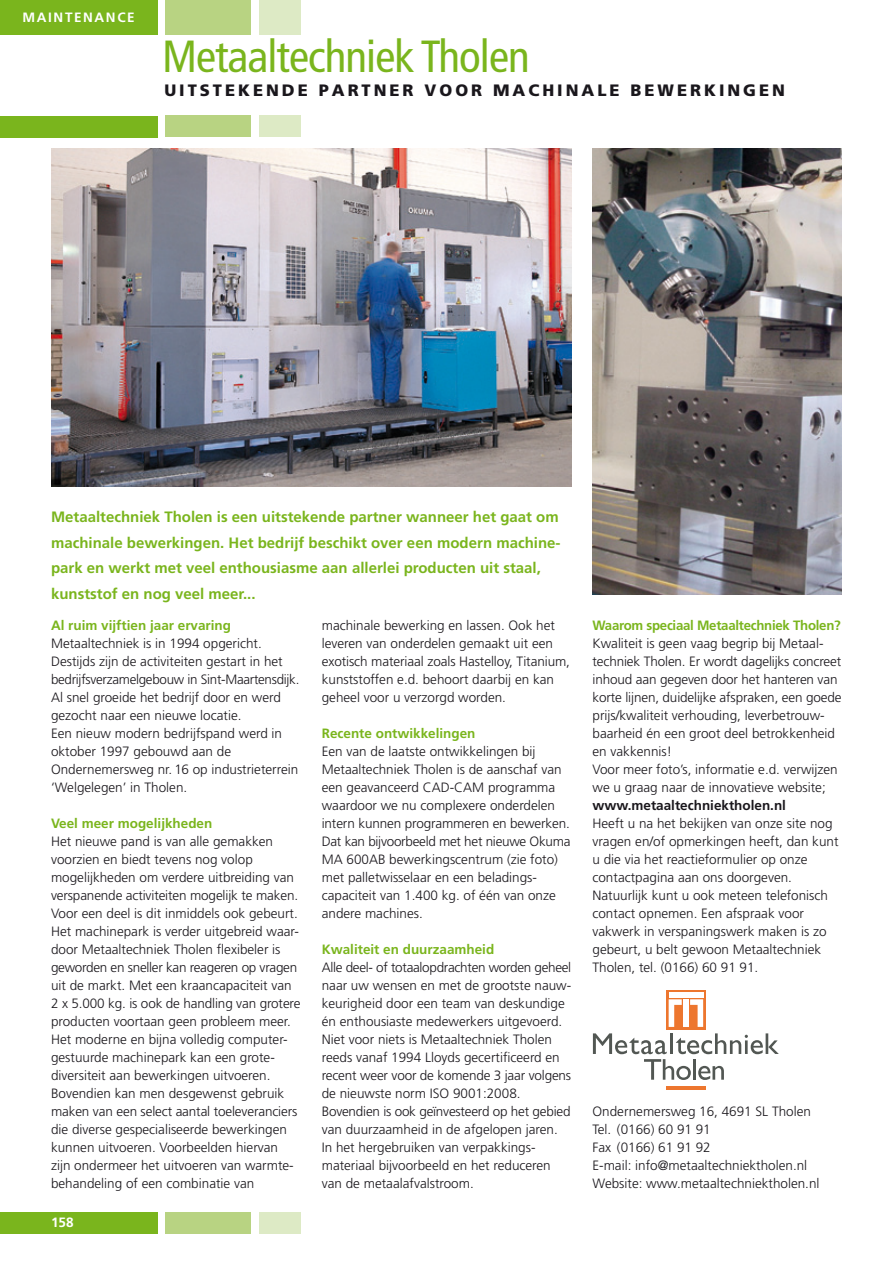
<style>
.page{position:relative;width:893px;height:1263px;background:#fff}
.page>*{position:absolute;margin:0;border:0;box-sizing:border-box;transform-origin:0 0}
.t1{font:condensed 45px "Frutiger LT Std";letter-spacing:-.02em;color:#7ab51d}
.t2{font:900 16.5px "Frutiger LT Std";letter-spacing:.18em;color:#1a171c}
.t3{font:700 15px/25.5px "Frutiger LT Std";color:#7ab51d}
.t4{font:300 13.5px/18px "Frutiger LT Std";color:#1a171c}
.t5{font:700 13.5px "Frutiger LT Std";color:#7ab51d}
.t6{font:700 13.5px "Frutiger LT Std";letter-spacing:-.02em;color:#7ab51d}
.t7{font:700 13.5px "Frutiger LT Std";color:#1a171c}
.t8{font:700 13.5px "Frutiger LT Std";color:#fff}
</style>
<div class="page">
<div style="left:0;top:0;width:157px;height:34px;background:#7ab51d"></div>
<div style="left:259px;top:0;width:41px;height:34px;background:#ddeac5"></div>
<div style="left:166px;top:0;width:85px;height:34px;background:#b8d382"></div>
<div style="left:0;top:116px;width:157px;height:21px;background:#7ab51d"></div>
<div style="left:259px;top:116px;width:41px;height:21px;background:#ddeac5"></div>
<div style="left:166px;top:116px;width:85px;height:21px;background:#b8d382"></div>
<div style="left:0;top:1212px;width:157px;height:21px;background:#7ab51d"></div>
<div style="left:259px;top:1212px;width:41px;height:21px;background:#ddeac5"></div>
<div style="left:166px;top:1212px;width:85px;height:21px;background:#b8d382"></div>
<img style="left:592px;top:149px;width:250px;height:445px">
<img style="left:51px;top:149px;width:520px;height:337px">
<svg style="left:666px;top:990px;width:39px;height:39px"></svg>
<div style="left:669px;top:992px;width:34px;height:6px;background:#fff"></div>
<svg style="left:669px;top:999px;width:13px;height:28px"></svg>
<svg style="left:690px;top:999px;width:13px;height:28px"></svg>
<div style="left:683px;top:999px;width:6px;height:28px;background:#fff"></div>
<svg style="left:593px;top:1033px;width:186px;height:47px"></svg>
<hr style="left:666px;top:1086px;width:39px;height:3px;background:#ed762e">
<p class="t8" style="left:23px;top:9px;width:12px">maintenance</p>
<h1 class="t1" style="left:162px;top:31px;width:369px">Metaaltechniek Tholen</h1>
<p class="t2" style="left:164px;top:81px;width:12px">UIT</p>
<p class="t2" style="left:200px;top:81px;width:68px">STE KENDE</p>
<p class="t2" style="left:319px;top:81px;width:28px">PARTNER</p>
<p class="t2" style="left:425px;top:81px;width:16px">VOOR</p>
<p class="t2" style="left:493px;top:81px;width:78px">MA CHINA</p>
<p class="t2" style="left:597px;top:81px;width:49px">LE BEWER</p>
<p class="t2" style="left:704px;top:81px;width:29px">KINGEN</p>
<p class="t3" style="left:51px;top:504px;width:511px">Metaaltechniek Tholen is een uitstekende partner wanneer het gaat om machinale bewerkingen. Het bedrijf beschikt over een modern machine&shy;park en werkt met veel enthousiasme aan allerlei producten uit staal, kunststof en nog veel meer...</p>
<p class="t5" style="left:51px;top:617px;width:182px">Al ruim vijftien jaar ervaring</p>
<p class="t4" style="left:51px;top:635px;width:250px">Metaaltechniek is in 1994 opgericht.<br>Destijds zijn de activiteiten gestart in het bedrijfsverzamelgebouw in Sint-Maartensdijk.<br>Al snel groeide het bedrijf door en werd gezocht naar een nieuwe locatie.<br>Een nieuw modern bedrijfspand werd in oktober 1997 gebouwd aan de Ondernemersweg nr. 16 op industrieterrein ‘Welgelegen’ in Tholen.</p>
<p class="t5" style="left:51px;top:815px;width:163px">Veel meer mogelijkheden</p>
<p class="t4" style="left:51px;top:833px;width:251px">Het nieuwe pand is van alle gemakken voorzien en biedt tevens nog volop mogelijkheden om verdere uitbreiding van verspanende activiteiten mogelijk te maken.<br>Voor een deel is dit inmiddels ook gebeurt.<br>Het machinepark is verder uitgebreid waar‑ door Metaaltechniek Tholen flexibeler is geworden en sneller kan reageren op vragen uit de markt. Met een kraancapaciteit van 2 x 5.000 kg. is ook de handling van grotere producten voortaan geen probleem meer.<br>Het moderne en bijna volledig computer‑ gestuurde machinepark kan een grote&shy;diversiteit aan bewerkingen uitvoeren.<br>Bovendien kan men desgewenst gebruik maken van een select aantal toeleveranciers die diverse gespecialiseerde bewerkingen kunnen uitvoeren. Voorbeelden hiervan zijn ondermeer het uitvoeren van warmte‑ behandeling of een combinatie van</p>
<p class="t4" style="left:322px;top:616px;width:250px">machinale bewerking en lassen. Ook het leveren van onderdelen gemaakt uit een exotisch materiaal zoals Hastelloy, Titanium, kunststoffen e.d. behoort daarbij en kan geheel voor u verzorgd worden.</p>
<p class="t5" style="left:322px;top:725px;width:155px">Recente ontwikkelingen</p>
<p class="t4" style="left:322px;top:742px;width:250px">Een van de laatste ontwikkelingen bij Metaaltechniek Tholen is de aanschaf van een geavanceerd CAD-CAM programma waardoor we nu complexere onderdelen intern kunnen programmeren en bewerken.<br>Dat kan bijvoorbeeld met het nieuwe Okuma MA 600AB bewerkingscentrum (zie foto) met palletwisselaar en een beladings&shy;capaciteit van 1.400 kg. of één van onze andere machines.</p>
<p class="t5" style="left:322px;top:941px;width:174px">Kwaliteit en duurzaamheid</p>
<p class="t4" style="left:322px;top:958px;width:251px">Alle deel- of totaalopdrachten worden geheel naar uw wensen en met de grootste nauw‑ keurigheid door een team van deskundige én enthousiaste medewerkers uitgevoerd.<br>Niet voor niets is Metaaltechniek Tholen reeds vanaf 1994 Lloyds gecertificeerd en recent weer voor de komende 3 jaar volgens de nieuwste norm ISO 9001:2008.<br>Bovendien is ook geïnvesteerd op het gebied van duurzaamheid in de afgelopen jaren.<br>In het hergebruiken van verpakkings&shy;materiaal bijvoorbeeld en het reduceren van de metaalafvalstroom.</p>
<p class="t8" style="left:51px;top:1214px;width:24px">158</p>
<p class="t6" style="left:592px;top:617px;width:250px">Waarom speciaal Metaaltechniek Tholen?</p>
<p class="t4" style="left:592px;top:635px;width:251px">Kwaliteit is geen vaag begrip bij Metaal‑ techniek Tholen. Er wordt dagelijks concreet inhoud aan gegeven door het hanteren van korte lijnen, duidelijke afspraken, een goede prijs/kwaliteit verhouding, leverbetrouw‑ baarheid én een groot deel betrokkenheid en vakkennis!<br>Voor meer foto’s, informatie e.d. verwijzen we u graag naar de innovatieve website;</p>
<p class="t7" style="left:592px;top:797px;width:195px">www.metaaltechniektholen.nl</p>
<p class="t4" style="left:592px;top:814px;width:248px">Heeft u na het bekijken van onze site nog vragen en/of opmerkingen heeft, dan kunt u die via het reactieformulier op onze contactpagina aan ons doorgeven.<br>Natuurlijk kunt u ook meteen telefonisch contact opnemen. Een afspraak voor vakwerk in verspaningswerk maken is zo gebeurt, u belt gewoon Metaaltechniek Tholen, tel. (0166) 60 91 91.</p>
<p class="t4" style="left:592px;top:1102px;width:229px">Ondernemersweg 16, 4691 SL Tholen<br>Tel. (0166) 60 91 91<br>Fax (0166) 61 91 92<br>E-mail: info@metaaltechniektholen.nl<br>Website: www.metaaltechniektholen.nl</p>
</div>
